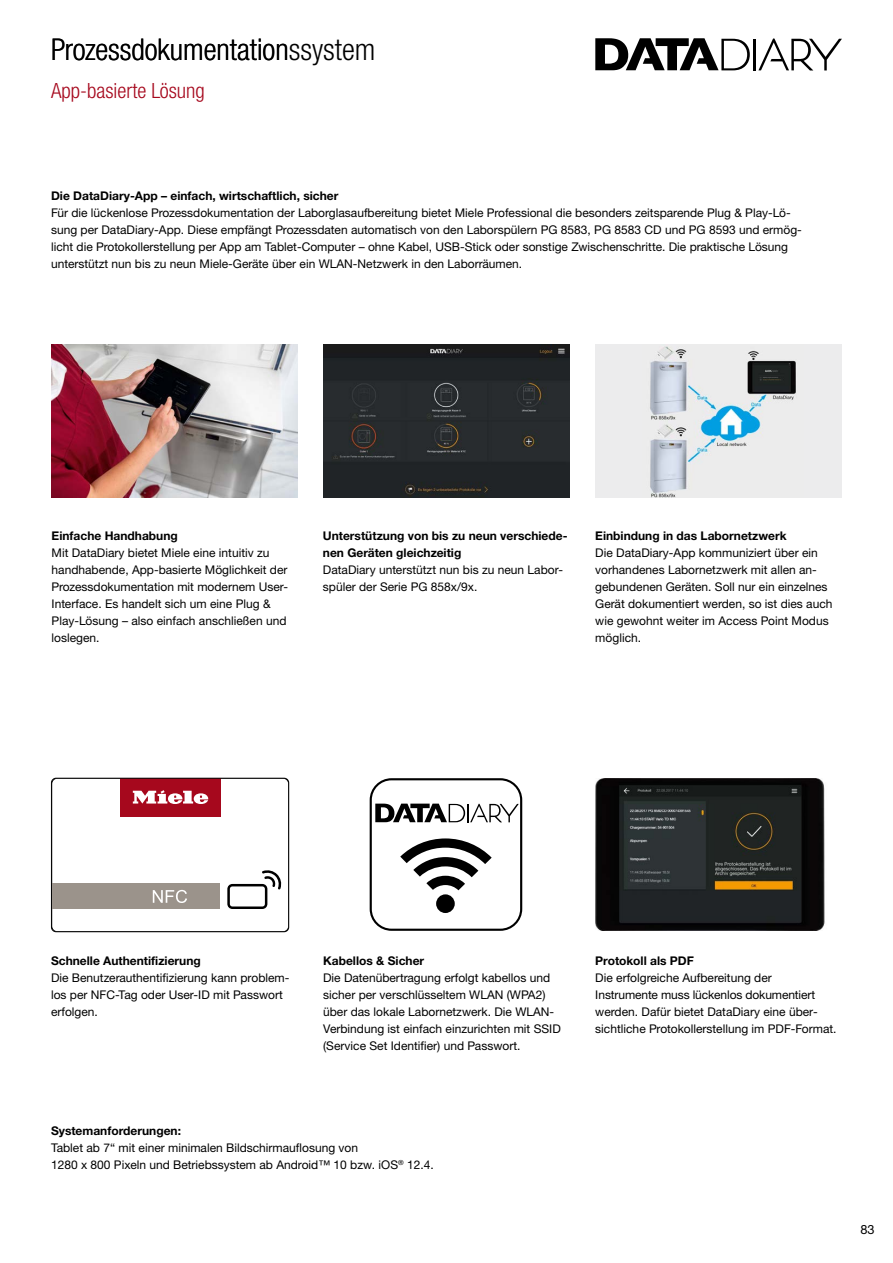
<style>
.page{position:relative;width:893px;height:1263px;background:#fff}
.page>*{position:absolute;margin:0;border:0;box-sizing:border-box;transform-origin:0 0}
.t1{font:300 condensed 30px "Helvetica Neue LTW1 G";color:#000}
.t2{font:300 condensed 21px "Helvetica Neue LTW1 G";color:#a6081d}
.t3{font:12.75px "Helvetica Neue LTW1 G";color:#000}
.t4{font:12px/17px "Helvetica Neue LTW1 G";color:#000}
.t5{font:700 12px/17px "Helvetica Neue LTW1 G";color:#000}
</style>
<div class="page">
<hr style="left:753px;top:39px;width:3px;height:31px;background:#000">
<svg style="left:758px;top:39px;width:84px;height:31px"></svg>
<svg style="left:595px;top:38px;width:155px;height:32px"></svg>
<img style="left:595px;top:778px;width:230px;height:153px">
<img style="left:51px;top:344px;width:246px;height:153px">
<img style="left:323px;top:344px;width:247px;height:153px">
<div style="left:595px;top:344px;width:247px;height:153px;background:#ececed"></div>
<img style="left:650px;top:346px;width:146px;height:151px">
<svg style="left:51px;top:778px;width:238px;height:154px"></svg>
<div style="left:51px;top:778px;width:238px;height:154px;border:1px solid #000;border-radius:5px"></div>
<svg style="left:370px;top:778px;width:152px;height:153px"></svg>
<h1 class="t1" style="left:51px;top:32px;width:326px">Prozessdokumentationssystem</h1>
<h2 class="t2" style="left:51px;top:78px;width:155px">App-basierte Lösung</h2>
<p class="t5" style="left:51px;top:187px;width:289px">Die DataDiary-App – einfach, wirtschaftlich, sicher</p>
<p class="t4" style="left:51px;top:204px;width:752px">Für die lückenlose Prozessdokumentation der Laborglasaufbereitung bietet Miele Professional die besonders zeitsparende Plug &amp; Play-Lö&shy;sung per DataDiary-App. Diese empfängt Prozessdaten automatisch von den Laborspülern PG 8583, PG 8583 CD und PG 8593 und ermög&shy;licht die Protokollerstellung per App am Tablet-Computer – ohne Kabel, USB-Stick oder sonstige Zwischenschritte. Die praktische Lösung unterstützt nun bis zu neun Miele-Geräte über ein WLAN-Netzwerk in den Laborräumen.</p>
<p class="t5" style="left:52px;top:527px;width:128px">Einfache Handhabung</p>
<p class="t4" style="left:52px;top:544px;width:238px">Mit DataDiary bietet Miele eine intuitiv zu handhabende, App-basierte Möglichkeit der Prozessdokumentation mit modernem User-Interface. Es handelt sich um eine Plug &amp; Play-Lösung – also einfach anschließen und loslegen.</p>
<p class="t5" style="left:323px;top:527px;width:246px">Unterstützung von bis zu neun verschiede&shy;nen Geräten gleichzeitig</p>
<p class="t4" style="left:323px;top:561px;width:242px">DataDiary unterstützt nun bis zu neun Labor&shy;spüler der Serie PG 858x/9x.</p>
<p class="t5" style="left:595px;top:527px;width:193px">Einbindung in das Labornetzwerk</p>
<p class="t4" style="left:595px;top:544px;width:239px">Die DataDiary-App kommuniziert über ein vorhandenes Labornetzwerk mit allen an&shy;gebundenen Geräten. Soll nur ein einzelnes Gerät dokumentiert werden, so ist dies auch wie gewohnt weiter im Access Point Modus möglich.</p>
<p class="t5" style="left:51px;top:952px;width:151px">Schnelle Authentifizierung</p>
<p class="t4" style="left:51px;top:969px;width:240px">Die Benutzerauthentifizierung kann problem&shy;los per NFC-Tag oder User-ID mit Passwort erfolgen.</p>
<p class="t5" style="left:323px;top:952px;width:103px">Kabellos &amp; Sicher</p>
<p class="t4" style="left:323px;top:969px;width:239px">Die Datenübertragung erfolgt kabellos und sicher per verschlüsseltem WLAN (WPA2) über das lokale Labornetzwerk. Die WLAN-Verbindung ist einfach einzurichten mit SSID (Service Set Identifier) und Passwort.</p>
<p class="t5" style="left:51px;top:1122px;width:132px">Systemanforderungen:</p>
<p class="t4" style="left:51px;top:1139px;width:384px">Tablet ab 7“ mit einer minimalen Bildschirmauflosung von<br>1280 x 800 Pixeln und Betriebssystem ab Android™ 10 bzw. iOS<sup>®</sup> 12.4.</p>
<p class="t5" style="left:595px;top:952px;width:100px">Protokoll als PDF</p>
<p class="t4" style="left:595px;top:969px;width:243px">Die erfolgreiche Aufbereitung der Instrumente muss lückenlos dokumentiert werden. Dafür bietet DataDiary eine über&shy;sichtliche Protokollerstellung im PDF-Format.</p>
<p class="t3" style="left:860px;top:1221px;width:16px">83</p>
</div>
